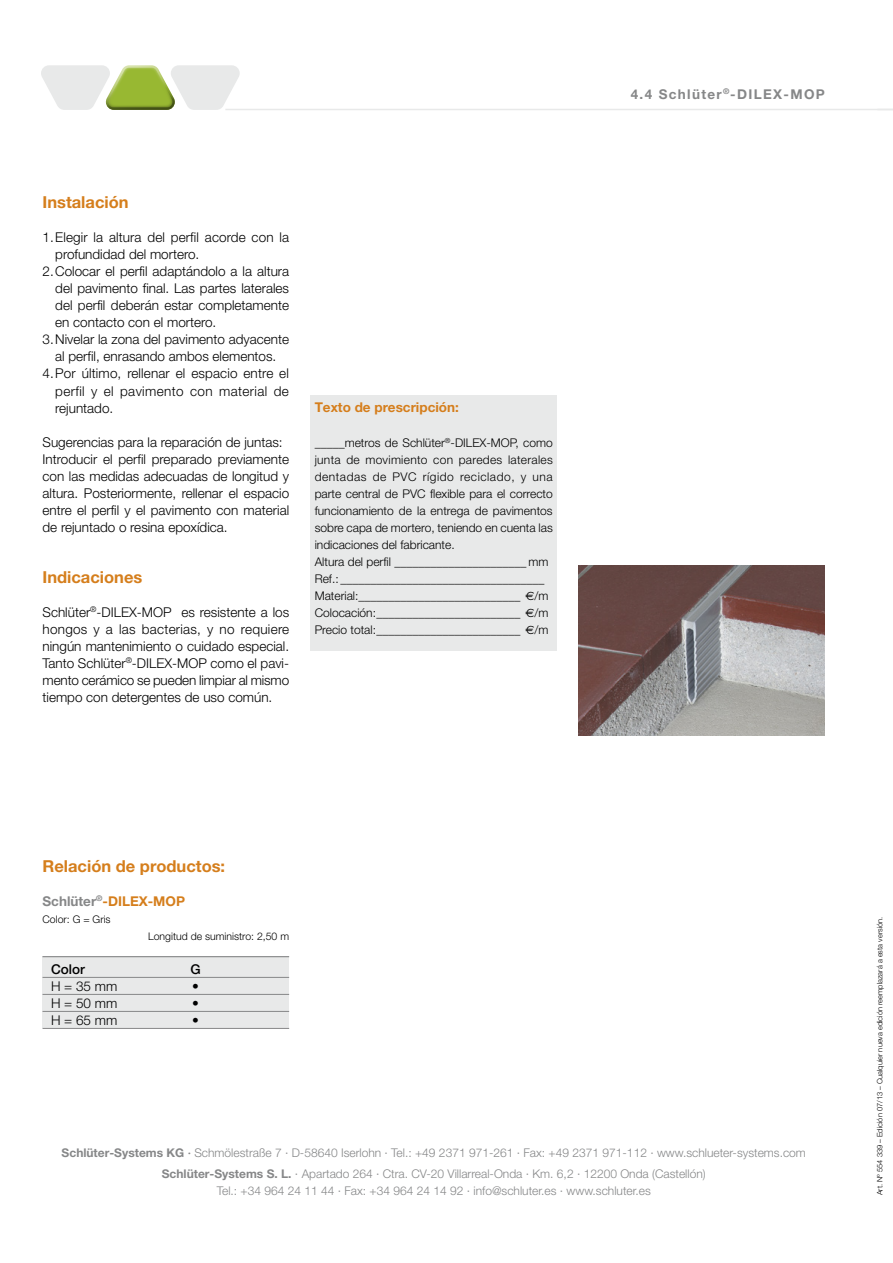
<style>
.page{position:relative;width:893px;height:1263px;background:#fff}
.page>*{position:absolute;margin:0;border:0;box-sizing:border-box;transform-origin:0 0}
.t1{font:700 16.5px "Helvetica Neue LT Pro";color:#d57e1c}
.t2{font:300 13.5px/17px "Helvetica Neue LT Pro";color:#000}
.t3{font:700 13.5px "Helvetica Neue LT Pro";color:#d57e1c}
.t4{font:300 13.5px "Helvetica Neue LT Pro";letter-spacing:.03em;color:#000}
.t5{font:700 13.5px "Helvetica Neue LT Pro";letter-spacing:.1em;color:#868788}
.t6{font:500 13.5px "Helvetica Neue LT Pro";color:#000}
.t7{font:300 12px/17px "Helvetica Neue LT Pro";color:#000}
.t8{font:300 12px/21.3px "Helvetica Neue LT Pro";color:#868788;text-align:center}
.t9{font:300 10.5px "Helvetica Neue LT Pro";color:#000}
.t10{font:300 7.5px "Helvetica Neue LT Pro";color:#000}
.s1{font-family:"Euro Sans";font-weight:400}
.s2{color:#868788}
.s3{font-weight:700}
.s4{font-weight:500}
</style>
<div class="page">
<hr style="left:225px;top:109px;width:668px;height:1px;background:#e8e9e9">
<svg style="left:41px;top:65px;width:199px;height:45px"></svg>
<div style="left:310px;top:395px;width:247px;height:256px;background:#e8e9e9"></div>
<img style="left:578px;top:566px;width:247px;height:170px">
<div style="left:43px;top:957px;width:246px;height:71px;background:#e8e9e9"></div>
<hr style="left:43px;top:956px;width:246px;height:1px;background:#868788">
<hr style="left:43px;top:977px;width:246px;height:1px;background:#868788">
<hr style="left:43px;top:994px;width:246px;height:1px;background:#868788">
<hr style="left:43px;top:1011px;width:246px;height:1px;background:#868788">
<hr style="left:43px;top:1028px;width:246px;height:1px;background:#868788">
<p class="t1" style="left:43px;top:192px;width:88px">Instalación</p>
<p class="t2" style="left:43px;top:229px;width:248px">1.Elegir la altura del perfil acorde con la</p>
<p class="t2" style="left:55px;top:246px;width:146px">profundidad del mortero.</p>
<p class="t2" style="left:43px;top:263px;width:248px">2.Colocar el perfil adaptándolo a la altura</p>
<p class="t2" style="left:55px;top:280px;width:235px">del pavimento final. Las partes laterales</p>
<p class="t2" style="left:55px;top:297px;width:235px">del perfil deberán estar completamente</p>
<p class="t2" style="left:55px;top:314px;width:163px">en contacto con el mortero.</p>
<p class="t2" style="left:43px;top:331px;width:248px">3.Nivelar la zona del pavimento adyacente</p>
<p class="t2" style="left:55px;top:348px;width:223px">al perfil, enrasando ambos elementos.</p>
<p class="t2" style="left:43px;top:365px;width:248px">4.Por último, rellenar el espacio entre el</p>
<p class="t4" style="left:55px;top:382px;width:235px">perfil y el pavimento con material de</p>
<p class="t2" style="left:55px;top:399px;width:60px">rejuntado.</p>
<p class="t2" style="left:43px;top:433px;width:248px">Sugerencias para la reparación de juntas:<br>Introducir el perfil preparado previamente con las medidas adecuadas de longitud y altura. Posteriormente, rellenar el espacio entre el perfil y el pavimento con material de rejuntado o resina epoxídica.</p>
<p class="t1" style="left:43px;top:566px;width:101px">Indicaciones</p>
<p class="t2" style="left:43px;top:603px;width:248px;text-align:justify">Schlüter<sup>®</sup>-DILEX-MOP es resistente a los hongos y a las bacterias, y no requiere ningún mantenimiento o cuidado especial.<br>Tanto Schlüter<sup>®</sup>-DILEX-MOP como el pavi&shy;mento cerámico se pueden limpiar al mismo tiempo con detergentes de uso común.</p>
<p class="t3" style="left:315px;top:399px;width:146px">Texto de prescripción:</p>
<p class="t7" style="left:315px;top:433px;width:240px">_____metros de Schlüter<sup>®</sup>-DILEX-MOP, como junta de movimiento con paredes laterales dentadas de PVC rígido reciclado, y una parte central de PVC flexible para el correcto funcionamiento de la entrega de pavimentos sobre capa de mortero, teniendo en cuenta las indicaciones del fabricante.<br>Altura del perfil ______________________ mm Ref.: __________________________________ Material:___________________________ <span class="s1">E</span>/m Colocación:________________________ <span class="s1">E</span>/m Precio total:________________________ <span class="s1">E</span>/m</p>
<p class="t5" style="left:631px;top:86px;width:196px">4.4 Schlüter<sup>®</sup>-DILEX-MOP</p>
<p class="t1" style="left:43px;top:856px;width:184px">Relación de productos:</p>
<p class="t3" style="left:43px;top:893px;width:144px"><span class="s2">Schlüter</span><sup>®</sup>-DILEX-MOP</p>
<p class="t9" style="left:43px;top:913px;width:70px">Color: G = Gris</p>
<p class="t9" style="left:148px;top:930px;width:142px">Longitud de suministro: 2,50 m</p>
<p class="t6" style="left:51px;top:961px;width:35px">Color</p>
<p class="t6" style="left:190px;top:961px;width:12px">G</p>
<p class="t2" style="left:51px;top:977px;width:68px">H = 35 mm</p>
<p class="t2" style="left:192px;top:977px;width:8px">•</p>
<p class="t2" style="left:51px;top:994px;width:68px">H = 50 mm</p>
<p class="t2" style="left:192px;top:994px;width:8px">•</p>
<p class="t2" style="left:51px;top:1011px;width:68px">H = 65 mm</p>
<p class="t2" style="left:192px;top:1011px;width:8px">•</p>
<p class="t8" style="left:62px;top:1141px;width:746px"><span class="s3">Schlüter-Systems KG</span> <span class="s4">·</span> Schmölestraße 7 · D-58640 Iserlohn · Tel.: +49 2371 971-261 · Fax: +49 2371 971-112 · www.schlueter-systems.com<br><span class="s3">Schlüter-Systems S. L.</span> · Apartado 264 · Ctra. CV-20 Villarreal-Onda · Km. 6,2 · 12200 Onda (Castellón)</p>
<p class="t8" style="left:217px;top:1180px;width:436px">Tel.: +34 964 24 11 44 · Fax: +34 964 24 14 92 · info@schluter.es · www.schluter.es</p>
<p class="t10" style="left:875px;top:1195px;width:280px;rotate:-90deg">Art. Nº 554 339 – Edición 07/13 – Cualquier nueva edición reemplazará a esta versión.</p>
</div>
